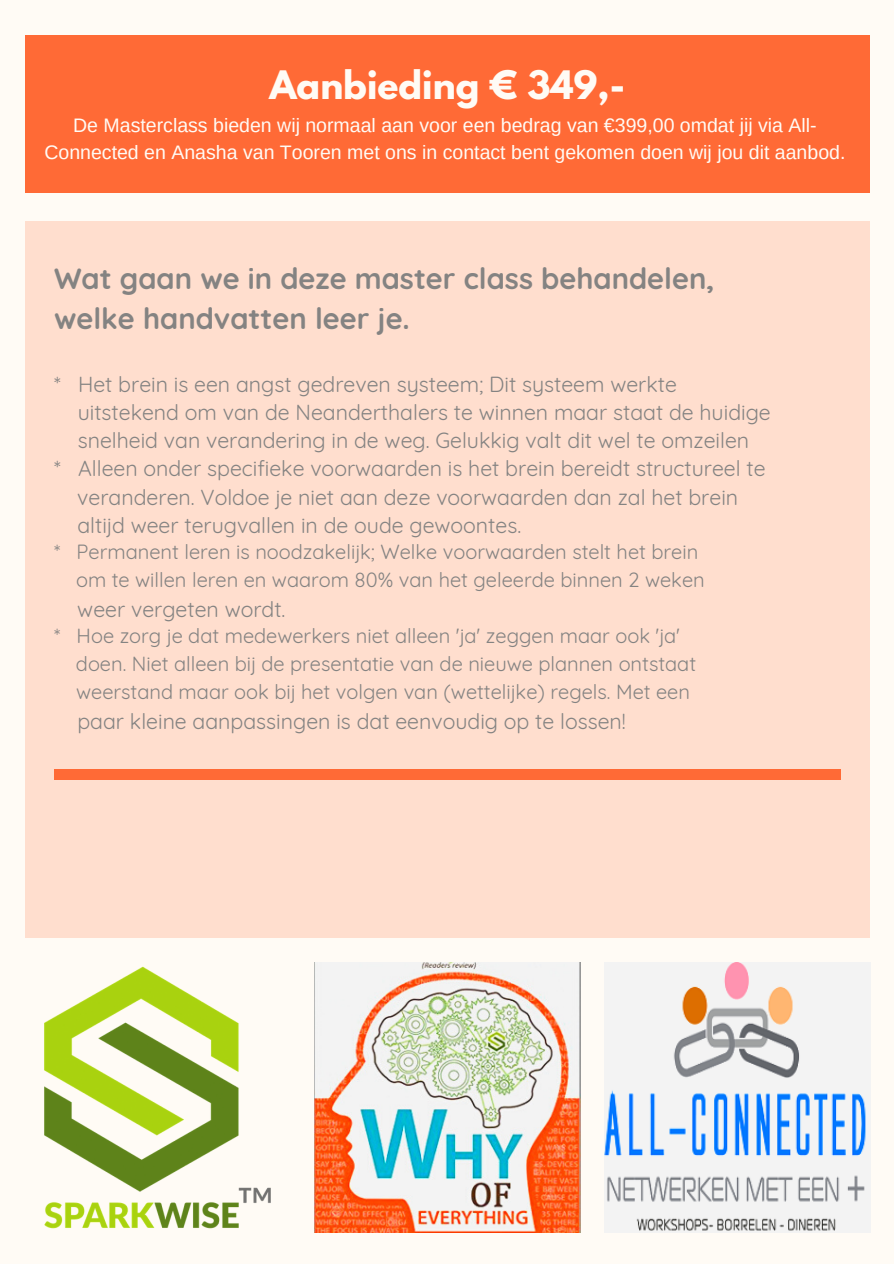
<style>
.page{position:relative;width:894px;height:1264px;background:#fff}
.page>*{position:absolute;margin:0;border:0;box-sizing:border-box;transform-origin:0 0}
.t1{font:700 34.8px "League Spartan";color:#fffbf5}
.t2{font:700 29.25px/40px "Quicksand";color:#848382}
.t3{font:21.3px "Quicksand";color:#848382}
.t4{font:20.1px/28px "Quicksand";color:#848382}
.t5{font:19.5px/27px "Arimo";color:#fffbf5;text-align:center}
</style>
<div class="page">
<div style="left:0;top:0;width:893px;height:1263px;background:#fffbf5"></div>
<div style="left:25px;top:35px;width:843px;height:158px;background:#ff6a36"></div>
<div style="left:25px;top:221px;width:843px;height:716px;background:#ffdece"></div>
<img style="left:44px;top:966px;width:227px;height:263px">
<img style="left:314px;top:962px;width:266px;height:270px">
<img style="left:604px;top:962px;width:266px;height:270px">
<div style="left:54px;top:769px;width:786px;height:10px;background:#ff6a36"></div>
<h1 class="t1" style="left:269px;top:67px;width:357px">Aanbieding € 349,-</h1>
<p class="t5" style="left:44px;top:112px;width:802px">De Masterclass bieden wij normaal aan voor een bedrag van €399,00 omdat jij via All-<br>Connected en Anasha van Tooren met ons in contact bent gekomen doen wij jou dit aanbod.</p>
<h2 class="t2" style="left:54px;top:258px;width:661px">Wat gaan we in deze master class behandelen, welke handvatten leer je.</h2>
<p class="t3" style="left:54px;top:371px;width:624px">* Het brein is een angst gedreven systeem; Dit systeem werkte</p>
<p class="t3" style="left:78px;top:399px;width:694px">uitstekend om van de Neanderthalers te winnen maar staat de huidige</p>
<p class="t3" style="left:78px;top:427px;width:672px">snelheid van verandering in de weg. Gelukkig valt dit wel te omzeilen</p>
<p class="t3" style="left:54px;top:455px;width:712px">* Alleen onder specifieke voorwaarden is het brein bereidt structureel te</p>
<p class="t3" style="left:77px;top:483px;width:662px">veranderen. Voldoe je niet aan deze voorwaarden dan zal het brein</p>
<p class="t3" style="left:77px;top:511px;width:445px">altijd weer terugvallen in de oude gewoontes.</p>
<p class="t4" style="left:76px;top:537px;width:630px;text-indent:-22px">* Permanent leren is noodzakelijk; Welke voorwaarden stelt het brein om te willen leren en waarom 80% van het geleerde binnen 2 weken</p>
<p class="t3" style="left:77px;top:595px;width:209px">weer vergeten wordt.</p>
<p class="t4" style="left:76px;top:621px;width:621px;text-indent:-22px">* Hoe zorg je dat medewerkers niet alleen 'ja' zeggen maar ook 'ja' doen. Niet alleen bij de presentatie van de nieuwe plannen ontstaat weerstand maar ook bij het volgen van (wettelijke) regels. Met een</p>
<p class="t3" style="left:77px;top:707px;width:549px">paar kleine aanpassingen is dat eenvoudig op te lossen!</p>
</div>
